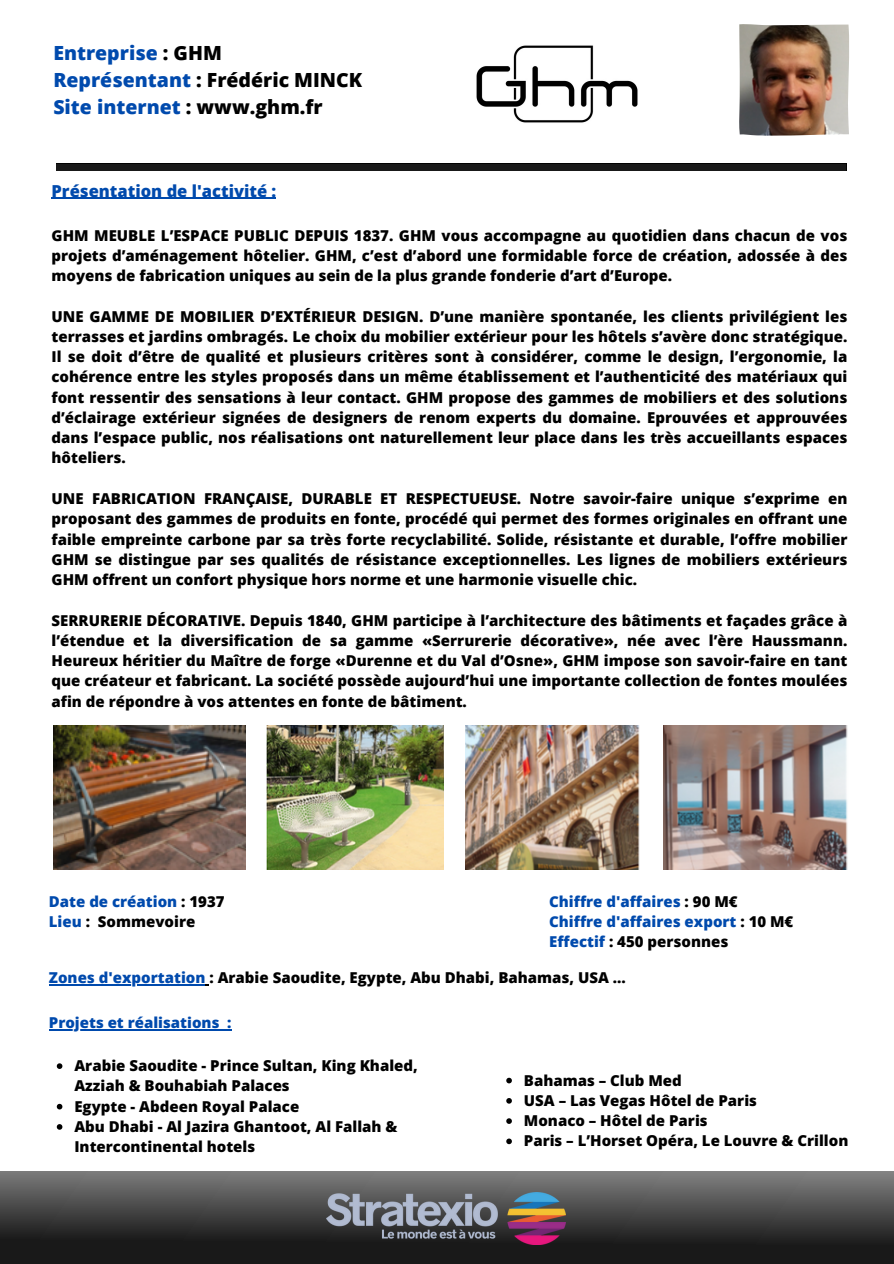
<style>
.page{position:relative;width:894px;height:1264px;background:#fff}
.page>*{position:absolute;margin:0;border:0;box-sizing:border-box;transform-origin:0 0}
.t1{font:800 19.5px/27px "Open Sans";color:#004aad}
.t2{font:800 16.5px "Open Sans";color:#004aad}
.t3{font:800 15px/20.2px "Open Sans";color:#000;text-align:justify}
.t4{font:800 15px/20.2px "Open Sans";color:#004aad}
.s1{color:#000}
.s2{color:#004aad}
</style>
<div class="page">
<div style="left:0;top:1171px;width:893px;height:92px;background:linear-gradient(to bottom,#7b7b7b,#090909)"></div>
<img style="left:327px;top:1192px;width:172px;height:52px">
<img style="left:506px;top:1192px;width:59px;height:52px">
<img style="left:739px;top:24px;width:109px;height:112px">
<img style="left:476px;top:45px;width:162px;height:78px">
<div style="left:56px;top:164px;width:790px;height:7px;background:#191919"></div>
<hr style="left:52px;top:198px;width:224px;height:1px;background:#004aad">
<hr style="left:49px;top:984px;width:156px;height:1px;background:#004aad">
<hr style="left:49px;top:1029px;width:170px;height:1px;background:#004aad">
<svg style="left:219px;top:1029px;width:12px;height:1px"></svg>
<svg style="left:57px;top:1063px;width:5px;height:5px"></svg>
<svg style="left:57px;top:1103px;width:5px;height:6px"></svg>
<svg style="left:57px;top:1124px;width:5px;height:5px"></svg>
<svg style="left:506px;top:1077px;width:5px;height:6px"></svg>
<svg style="left:506px;top:1098px;width:5px;height:5px"></svg>
<svg style="left:506px;top:1118px;width:5px;height:5px"></svg>
<svg style="left:506px;top:1138px;width:5px;height:6px"></svg>
<img style="left:53px;top:726px;width:193px;height:144px">
<img style="left:267px;top:726px;width:176px;height:144px">
<img style="left:465px;top:726px;width:175px;height:144px">
<img style="left:663px;top:726px;width:185px;height:144px">
<p class="t1" style="left:53px;top:39px;width:310px">Entreprise <span class="s1">: GHM<br></span>Représentant <span class="s1">: Frédéric MINCK<br></span>Site internet <span class="s1">: www.ghm.fr</span></p>
<p class="t2" style="left:52px;top:179px;width:226px">Présentation de l'activité :</p>
<p class="t3" style="left:52px;top:225px;width:797px">GHM MEUBLE L’ESPACE PUBLIC DEPUIS 1837. GHM vous accompagne au quotidien dans chacun de vos projets d’aménagement hôtelier. GHM, c’est d’abord une formidable force de création, adossée à des moyens de fabrication uniques au sein de la plus grande fonderie d’art d’Europe.</p>
<h2 class="t3" style="left:52px;top:306px;width:797px">UNE GAMME DE MOBILIER D’EXTÉRIEUR DESIGN. D’une manière spontanée, les clients privilégient les terrasses et jardins ombragés. Le choix du mobilier extérieur pour les hôtels s’avère donc stratégique.<br>Il se doit d’être de qualité et plusieurs critères sont à considérer, comme le design, l’ergonomie, la cohérence entre les styles proposés dans un même établissement et l’authenticité des matériaux qui font ressentir des sensations à leur contact. GHM propose des gammes de mobiliers et des solutions d’éclairage extérieur signées de designers de renom experts du domaine. Eprouvées et approuvées dans l’espace public, nos réalisations ont naturellement leur place dans les très accueillants espaces hôteliers.</h2>
<h2 class="t3" style="left:52px;top:488px;width:797px">UNE FABRICATION FRANÇAISE, DURABLE ET RESPECTUEUSE. Notre savoir-faire unique s’exprime en proposant des gammes de produits en fonte, procédé qui permet des formes originales en offrant une faible empreinte carbone par sa très forte recyclabilité. Solide, résistante et durable, l’offre mobilier GHM se distingue par ses qualités de résistance exceptionnelles. Les lignes de mobiliers extérieurs GHM offrent un confort physique hors norme et une harmonie visuelle chic.</h2>
<h2 class="t3" style="left:52px;top:609px;width:797px">SERRURERIE DÉCORATIVE. Depuis 1840, GHM participe à l’architecture des bâtiments et façades grâce à l’étendue et la diversification de sa gamme «Serrurerie décorative», née avec l’ère Haussmann.<br>Heureux héritier du Maître de forge «Durenne et du Val d’Osne», GHM impose son savoir-faire en tant que créateur et fabricant. La société possède aujourd’hui une importante collection de fontes moulées afin de répondre à vos attentes en fonte de bâtiment.</h2>
<h2 class="t4" style="left:49px;top:890px;width:177px">Date de création <span class="s1">: 1937<br></span>Lieu <span class="s1">: Sommevoire</span></h2>
<h2 class="t4" style="left:549px;top:890px;width:246px">Chiffre d'affaires <span class="s1">: 90 M€<br></span>Chiffre d'affaires export <span class="s1">: 10 M€<br></span>Effectif <span class="s1">: 450 personnes</span></h2>
<h2 class="t3" style="left:49px;top:967px;width:578px"><span class="s2">Zones d'exportation</span> : Arabie Saoudite, Egypte, Abu Dhabi, Bahamas, USA ...</h2>
<p class="t4" style="left:49px;top:1012px;width:184px">Projets et réalisations :</p>
<p class="t3" style="left:74px;top:1055px;width:345px">Arabie Saoudite - Prince Sultan, King Khaled,<br>Azziah &amp; Bouhabiah Palaces</p>
<p class="t3" style="left:74px;top:1095px;width:226px">Egypte - Abdeen Royal Palace</p>
<p class="t3" style="left:74px;top:1115px;width:324px">Abu Dhabi - Al Jazira Ghantoot, Al Fallah &amp;<br>Intercontinental hotels</p>
<h2 class="t3" style="left:523px;top:1069px;width:159px">Bahamas – Club Med</h2>
<h2 class="t3" style="left:523px;top:1089px;width:234px">USA – Las Vegas Hôtel de Paris</h2>
<h2 class="t3" style="left:523px;top:1110px;width:185px">Monaco – Hôtel de Paris</h2>
<p class="t3" style="left:523px;top:1130px;width:326px">Paris – L’Horset Opéra, Le Louvre &amp; Crillon</p>
</div>
